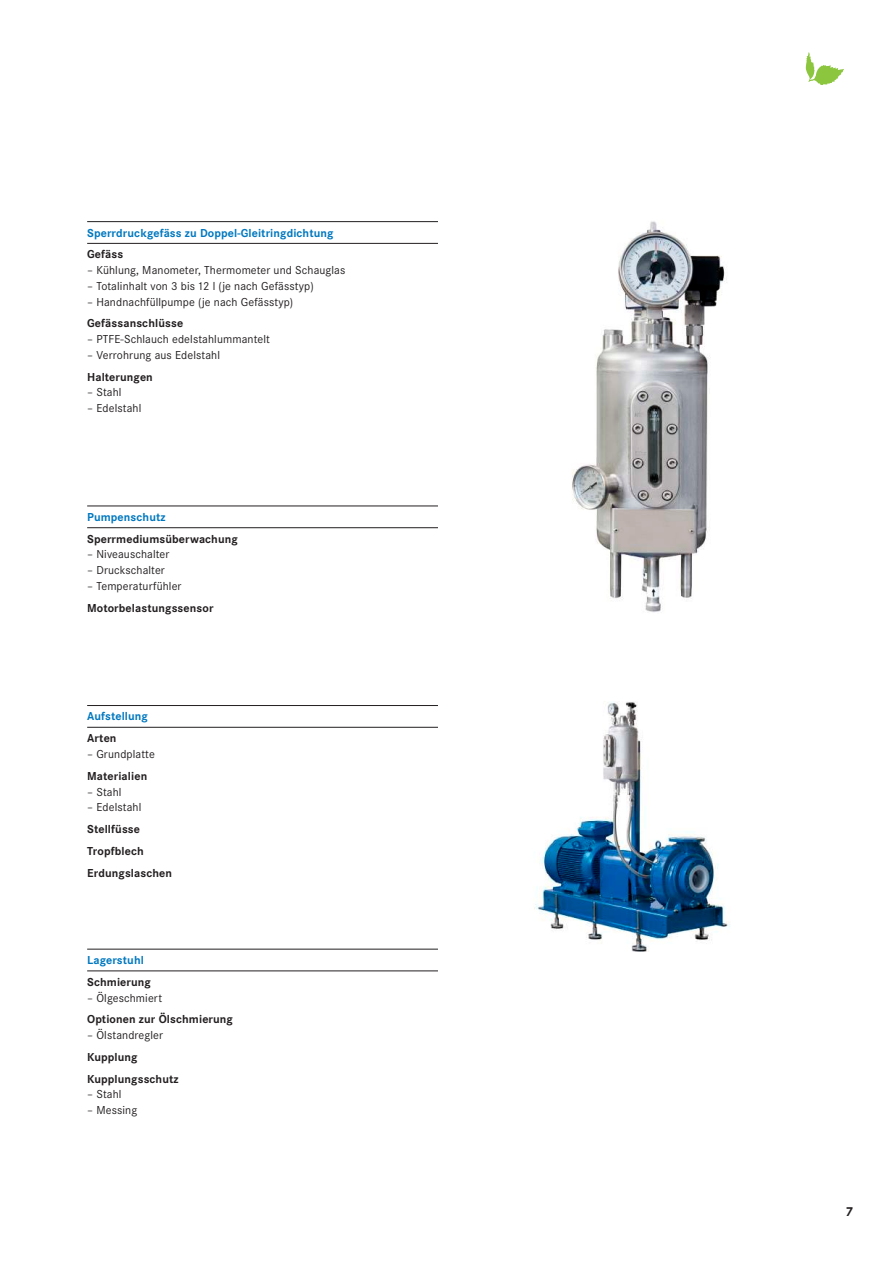
<style>
.page{position:relative;width:893px;height:1263px;background:#fff}
.page>*{position:absolute;margin:0;border:0;box-sizing:border-box;transform-origin:0 0}
.t1{font:700 13.5px "Corporate S";color:#231f20}
.t2{font:12px "Corporate S";letter-spacing:.01em;color:#231f20}
.t3{font:700 12px/21.8px "Corporate S";letter-spacing:.01em;color:#231f20}
.t4{font:700 12px "Corporate S";letter-spacing:.01em;color:#0078c0}
</style>
<div class="page">
<svg style="left:806px;top:52px;width:38px;height:33px"></svg>
<img style="left:572px;top:221px;width:155px;height:391px">
<img style="left:534px;top:702px;width:196px;height:250px">
<hr style="left:87px;top:221px;width:351px;height:1px;background:#231f20">
<hr style="left:87px;top:243px;width:351px;height:1px;background:#231f20">
<hr style="left:87px;top:506px;width:351px;height:1px;background:#231f20">
<hr style="left:87px;top:705px;width:351px;height:1px;background:#231f20">
<hr style="left:87px;top:727px;width:351px;height:1px;background:#231f20">
<hr style="left:87px;top:949px;width:351px;height:1px;background:#231f20">
<hr style="left:87px;top:971px;width:351px;height:1px;background:#231f20">
<hr style="left:87px;top:527px;width:351px;height:1px;background:#231f20">
<p class="t4" style="left:87px;top:226px;width:248px">Sperrdruckgefäss zu Doppel-Gleitringdichtung</p>
<p class="t3" style="left:87px;top:244px;width:38px">Gefäss</p>
<p class="t2" style="left:87px;top:263px;width:260px">– Kühlung, Manometer, Thermometer und Schauglas</p>
<p class="t2" style="left:87px;top:279px;width:228px">– Totalinhalt von 3 bis 12 l (je nach Gefässtyp)</p>
<p class="t2" style="left:87px;top:295px;width:208px">– Handnachfüllpumpe (je nach Gefässtyp)</p>
<p class="t3" style="left:87px;top:313px;width:98px">Gefässanschlüsse</p>
<p class="t2" style="left:87px;top:332px;width:184px">– PTFE-Schlauch edelstahlummantelt</p>
<p class="t2" style="left:87px;top:348px;width:134px">– Verrohrung aus Edelstahl</p>
<p class="t3" style="left:87px;top:366px;width:67px">Halterungen</p>
<p class="t2" style="left:87px;top:386px;width:36px">– Stahl</p>
<p class="t2" style="left:87px;top:401px;width:56px">– Edelstahl</p>
<p class="t4" style="left:87px;top:510px;width:80px">Pumpenschutz</p>
<p class="t3" style="left:87px;top:528px;width:152px">Sperrmediumsüberwachung</p>
<p class="t2" style="left:87px;top:548px;width:84px">– Niveauschalter</p>
<p class="t2" style="left:87px;top:563px;width:79px">– Druckschalter</p>
<p class="t2" style="left:87px;top:579px;width:96px">– Temperaturfühler</p>
<p class="t3" style="left:87px;top:597px;width:128px">Motorbelastungssensor</p>
<p class="t4" style="left:87px;top:710px;width:62px">Aufstellung</p>
<p class="t3" style="left:87px;top:728px;width:31px">Arten</p>
<p class="t2" style="left:87px;top:747px;width:69px">– Grundplatte</p>
<p class="t3" style="left:87px;top:765px;width:62px">Materialien</p>
<p class="t2" style="left:87px;top:785px;width:36px">– Stahl</p>
<p class="t2" style="left:87px;top:800px;width:56px">– Edelstahl</p>
<p class="t3" style="left:87px;top:818px;width:86px">Stellfüsse<br>Tropfblech<br>Erdungslaschen</p>
<p class="t4" style="left:87px;top:953px;width:58px">Lagerstuhl</p>
<p class="t3" style="left:87px;top:971px;width:65px">Schmierung</p>
<p class="t2" style="left:87px;top:991px;width:76px">– Ölgeschmiert</p>
<p class="t3" style="left:87px;top:1009px;width:147px">Optionen zur Ölschmierung</p>
<p class="t2" style="left:87px;top:1028px;width:77px">– Ölstandregler</p>
<p class="t3" style="left:87px;top:1046px;width:93px">Kupplung<br>Kupplungsschutz</p>
<p class="t2" style="left:87px;top:1087px;width:36px">– Stahl</p>
<p class="t2" style="left:87px;top:1103px;width:52px">– Messing</p>
<p class="t1" style="left:845px;top:1204px;width:9px">7</p>
</div>
